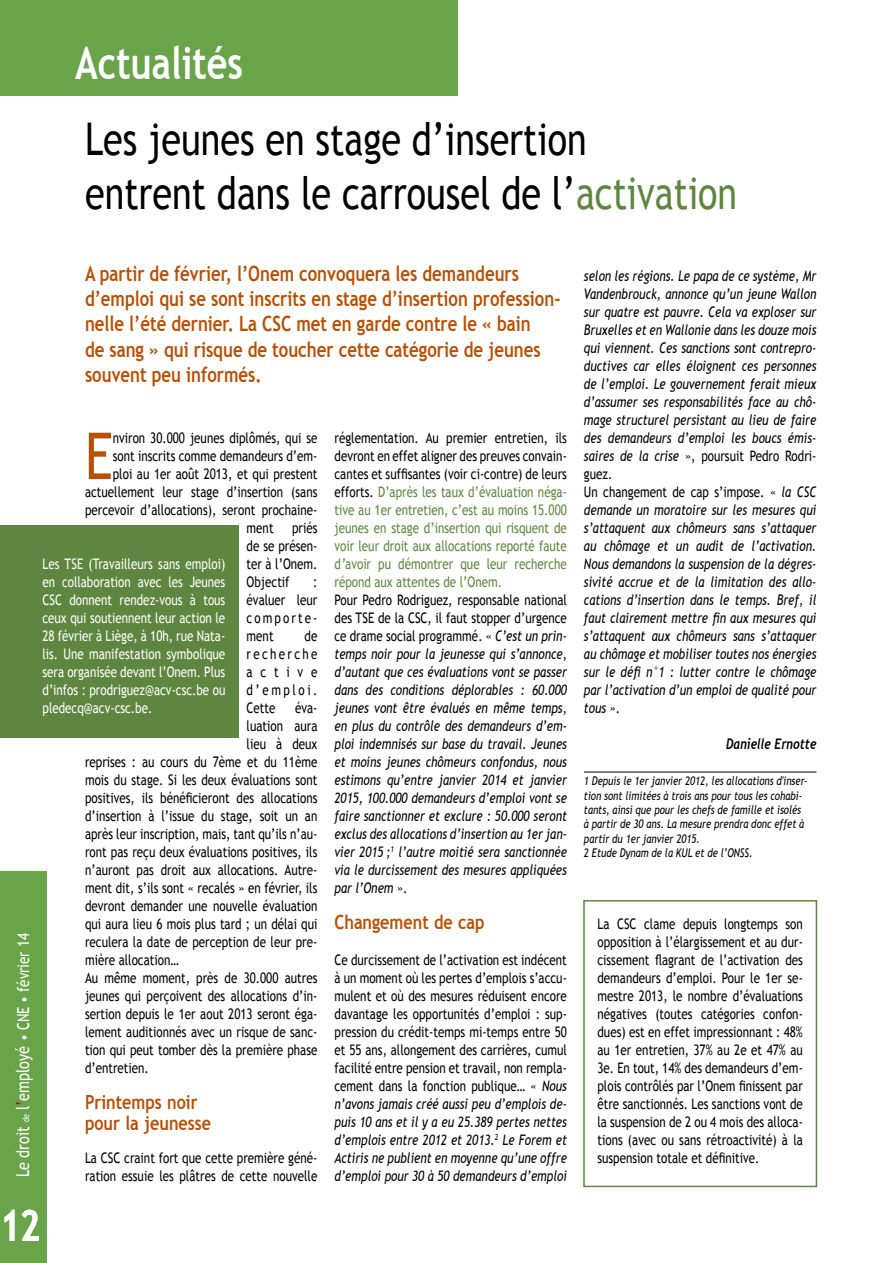
<style>
.page{position:relative;width:893px;height:1263px;background:#fff}
.page>*{position:absolute;margin:0;border:0;box-sizing:border-box;transform-origin:0 0}
.t1{font:64.8px "Trebuchet MS";color:#b84f04;scale:.8 1}
.t2{font:45px/54px "Trebuchet MS";color:#000;scale:.8 1}
.t3{font:700 45px "Trebuchet MS";color:#fff;scale:.8 1}
.t4{font:700 43.5px "Trebuchet MS";color:#fff;scale:.81 1}
.t5{font:700 21px/25.2px "Trebuchet MS";color:#b84f04;scale:.8 1}
.t6{font:700 19.5px/21px "Trebuchet MS";color:#b84f04;scale:.83 1}
.t7{font:17.85px "Trebuchet MS";color:#fff;scale:.81 1}
.t8{font:14.55px/18px "Trebuchet MS";color:#000;text-align:justify;scale:.8 1}
.t9{font:italic 14.55px/18px "Trebuchet MS";color:#000;scale:.8 1}
.t10{font:14.55px/18px "Trebuchet MS";color:#5f8640;text-align:justify;scale:.8 1}
.t11{font:14.55px/18px "Trebuchet MS";color:#fff;text-align:justify;scale:.8 1}
.t12{font:italic 700 14.55px "Trebuchet";color:#000;scale:.8 1}
.t13{font:italic 12px/14.4px "Trebuchet MS";color:#000;scale:.8 1}
.s1{color:#5f8640}
.s2{font-size:9px}
.s3{color:#b20f0a}
.s4{font-size:16.5px}
.s5{color:#000}
.s6{font-style:italic}
.s7{font-style:normal}
</style>
<div class="page">
<div style="left:0;top:872px;width:47px;height:391px;background:#6aa44a"></div>
<div style="left:0;top:525px;width:238px;height:213px;background:#5f8640"></div>
<div style="left:0;top:0;width:457px;height:96px;background:#6aa44a"></div>
<hr style="left:584px;top:772px;width:232px;height:1px;background:#000">
<div style="left:583px;top:900px;width:234px;height:287px;border:2px solid #5f8640"></div>
<h2 class="t3" style="left:75px;top:35px;width:211px">Actualités</h2>
<h2 class="t2" style="left:85px;top:113px;width:817px">Les jeunes en stage d’insertion<br>entrent dans le carrousel de l’<span class="s1">activation</span></h2>
<p class="t5" style="left:85px;top:261px;width:596px">A partir de février, l’Onem convoquera les demandeurs d’emploi qui se sont inscrits en stage d’insertion profession&shy;nelle l’été dernier. La CSC met en garde contre le « bain<br>de sang » qui risque de toucher cette catégorie de jeunes souvent peu informés.</p>
<h1 class="t1" style="left:85px;top:418px;width:36px">E</h1>
<p class="t8" style="left:113px;top:429px;width:257px">nviron 30.000 jeunes diplômés, qui se</p>
<p class="t8" style="left:113px;top:447px;width:257px">sont inscrits comme demandeurs d’em-</p>
<p class="t8" style="left:113px;top:465px;width:257px">ploi au 1er août 2013, et qui prestent</p>
<p class="t8" style="left:85px;top:483px;width:292px">actuellement leur stage d’insertion (sans</p>
<p class="t8" style="left:85px;top:501px;width:292px">percevoir d’allocations), seront prochaine-</p>
<p class="t8" style="left:247px;top:519px;width:35px">ment</p>
<p class="t8" style="left:247px;top:519px;width:90px;text-indent:45px">priés de se présen&shy;ter à l’Onem.<br>Objectif</p>
<p class="t11" style="left:43px;top:555px;width:230px">Les TSE (Travailleurs sans emploi) en collaboration avec les Jeunes CSC donnent rendez-vous à tous ceux qui soutiennent leur action le 28 février à Liège, à 10h, rue Nata&shy;lis. Une manifestation symbolique sera organisée devant l’Onem. Plus d’infos : prodriguez@acv-csc.be ou pledecq@acv-csc.be.</p>
<p class="t8" style="left:247px;top:573px;width:90px;text-indent:67px">: évaluer leur comporte&shy;ment</p>
<p class="t8" style="left:247px;top:627px;width:90px;text-indent:58px">de recherche active d’emploi.<br>Cette</p>
<p class="t8" style="left:295px;top:699px;width:30px">éva-</p>
<p class="t8" style="left:247px;top:717px;width:90px">luation aura</p>
<p class="t8" style="left:247px;top:735px;width:90px">lieu à deux</p>
<p class="t8" style="left:85px;top:753px;width:292px">reprises : au cours du 7ème et du 11ème</p>
<p class="t8" style="left:85px;top:771px;width:292px">mois du stage. Si les deux évaluations sont</p>
<p class="t8" style="left:85px;top:789px;width:292px">positives, ils bénéficieront des allocations</p>
<p class="t8" style="left:85px;top:807px;width:292px">d’insertion à l’issue du stage, soit un an</p>
<p class="t8" style="left:85px;top:825px;width:292px">après leur inscription, mais, tant qu’ils n’au-</p>
<p class="t8" style="left:85px;top:843px;width:292px">ront pas reçu deux évaluations positives, ils</p>
<p class="t8" style="left:85px;top:861px;width:292px">n’auront pas droit aux allocations. Autre-</p>
<p class="t8" style="left:85px;top:879px;width:292px">ment dit, s’ils sont « recalés » en février, ils</p>
<p class="t8" style="left:85px;top:897px;width:292px">devront demander une nouvelle évaluation</p>
<p class="t8" style="left:85px;top:915px;width:292px">qui aura lieu 6 mois plus tard ; un délai qui</p>
<p class="t8" style="left:85px;top:933px;width:292px">reculera la date de perception de leur pre-</p>
<p class="t8" style="left:85px;top:951px;width:119px">mière allocation…</p>
<p class="t8" style="left:85px;top:969px;width:292px">Au même moment, près de 30.000 autres</p>
<p class="t8" style="left:85px;top:987px;width:292px">jeunes qui perçoivent des allocations d’in-</p>
<p class="t8" style="left:85px;top:1005px;width:292px">sertion depuis le 1er aout 2013 seront éga-</p>
<p class="t8" style="left:85px;top:1023px;width:292px">lement auditionnés avec un risque de sanc-</p>
<p class="t8" style="left:85px;top:1041px;width:292px">tion qui peut tomber dès la première phase</p>
<p class="t8" style="left:85px;top:1059px;width:81px">d’entretien.</p>
<h3 class="t6" style="left:85px;top:1092px;width:153px">Printemps noir pour la jeunesse</h3>
<p class="t8" style="left:85px;top:1149px;width:292px">La CSC craint fort que cette première géné&shy;ration essuie les plâtres de cette nouvelle</p>
<p class="t7" style="left:12px;top:1177px;width:303px;rotate:-90deg">Le droit <span class="s2">de</span> l<span class="s3">’</span>employé <span class="s4">• CNE • février 14</span></p>
<h3 class="t4" style="left:0;top:1198px;width:51px">12</h3>
<p class="t10" style="left:334px;top:429px;width:292px"><span class="s5">réglementation. Au premier entretien, ils devront en effet aligner des preuves convain&shy;cantes et suffisantes (voir ci-contre) de leurs efforts.</span> D’après les taux d’évaluation néga&shy;tive au 1er entretien, c’est au moins 15.000 jeunes en stage d’insertion qui risquent de voir leur droit aux allocations reporté faute d<span class="s6">’</span>avoir pu démontrer que leur recherche répond aux attentes de l’Onem.</p>
<p class="t9" style="left:334px;top:591px;width:292px;text-align:justify"><span class="s7">Pour Pedro Rodriguez, responsable national des TSE de la CSC, il faut stopper d’urgence ce drame social programmé. «</span> C’est un prin&shy;temps noir pour la jeunesse qui s’annonce, d’autant que ces évaluations vont se passer dans des conditions déplorables : 60.000 jeunes vont être évalués en même temps, en plus du contrôle des demandeurs d’em&shy;ploi indemnisés sur base du travail. Jeunes et moins jeunes chômeurs confondus, nous estimons qu’entre janvier 2014 et janvier 2015, 100.000 demandeurs d’emploi vont se faire sanctionner et exclure : 50.000 seront exclus des allocations d’insertion au 1er jan&shy;vier 2015 ;<sup>1</sup> l’autre moitié sera sanctionnée via le durcissement des mesures appliquées par l’Onem <span class="s7">».</span></p>
<h3 class="t6" style="left:334px;top:912px;width:182px">Changement de cap</h3>
<p class="t8" style="left:334px;top:951px;width:292px">Ce durcissement de l’activation est indécent à un moment où les pertes d’emplois s’accu&shy;mulent et où des mesures réduisent encore davantage les opportunités d’emploi : sup&shy;pression du crédit-temps mi-temps entre 50 et 55 ans, allongement des carrières, cumul facilité entre pension et travail, non rempla&shy;cement dans la fonction publique… « <span class="s6">Nous n’avons jamais créé aussi peu d’emplois de&shy;puis 10 ans et il y a eu 25.389 pertes nettes d’emplois entre 2012 et 2013.</span><sup>2</sup> <span class="s6">Le Forem et Actiris ne publient en moyenne qu’une offre d’emploi pour 30 à 50 demandeurs d’emploi</span></p>
<p class="t9" style="left:584px;top:267px;width:292px">selon les régions. Le papa de ce système, Mr Vandenbrouck, annonce qu’un jeune Wallon sur quatre est pauvre. Cela va exploser sur Bruxelles et en Wallonie dans les douze mois qui viennent. Ces sanctions sont contrepro&shy;ductives car elles éloignent ces personnes de l’emploi. Le gouvernement ferait mieux d’assumer ses responsabilités face au chô&shy;mage structurel persistant au lieu de faire des demandeurs d’emploi les boucs émis&shy;saires de la crise <span class="s7">», poursuit Pedro Rodri&shy;guez.<br>Un changement de cap s’impose. «</span> la CSC demande un moratoire sur les mesures qui s’attaquent aux chômeurs sans s’attaquer au chômage et un audit de l’activation.<br>Nous demandons la suspension de la dégres&shy;sivité accrue et de la limitation des allo&shy;cations d’insertion dans le temps. Bref, il faut clairement mettre fin aux mesures qui s’attaquent aux chômeurs sans s’attaquer au chômage et mobiliser toutes nos énergies sur le défi n°1 : lutter contre le chômage par l’activation d’un emploi de qualité pour tous <span class="s7">».</span></p>
<p class="t12" style="left:726px;top:735px;width:114px">Danielle Ernotte</p>
<p class="t13" style="left:584px;top:774px;width:281px">1 Depuis le 1er janvier 2012, les allocations d'inser&shy;tion sont limitées à trois ans pour tous les cohabi&shy;tants, ainsi que pour les chefs de famille et isolés à partir de 30 ans. La mesure prendra donc effet à partir du 1er janvier 2015.<br>2 Etude Dynam de la KUL et de l’ONSS.</p>
<p class="t8" style="left:597px;top:915px;width:258px">La CSC clame depuis longtemps son opposition à l’élargissement et au dur&shy;cissement flagrant de l’activation des demandeurs d’emploi. Pour le 1er se&shy;mestre 2013, le nombre d’évaluations négatives (toutes catégories confon&shy;dues) est en effet impressionnant : 48% au 1er entretien, 37% au 2e et 47% au 3e. En tout, 14% des demandeurs d’em&shy;plois contrôlés par l’Onem finissent par être sanctionnés. Les sanctions vont de la suspension de 2 ou 4 mois des alloca&shy;tions (avec ou sans rétroactivité) à la suspension totale et définitive.</p>
</div>
